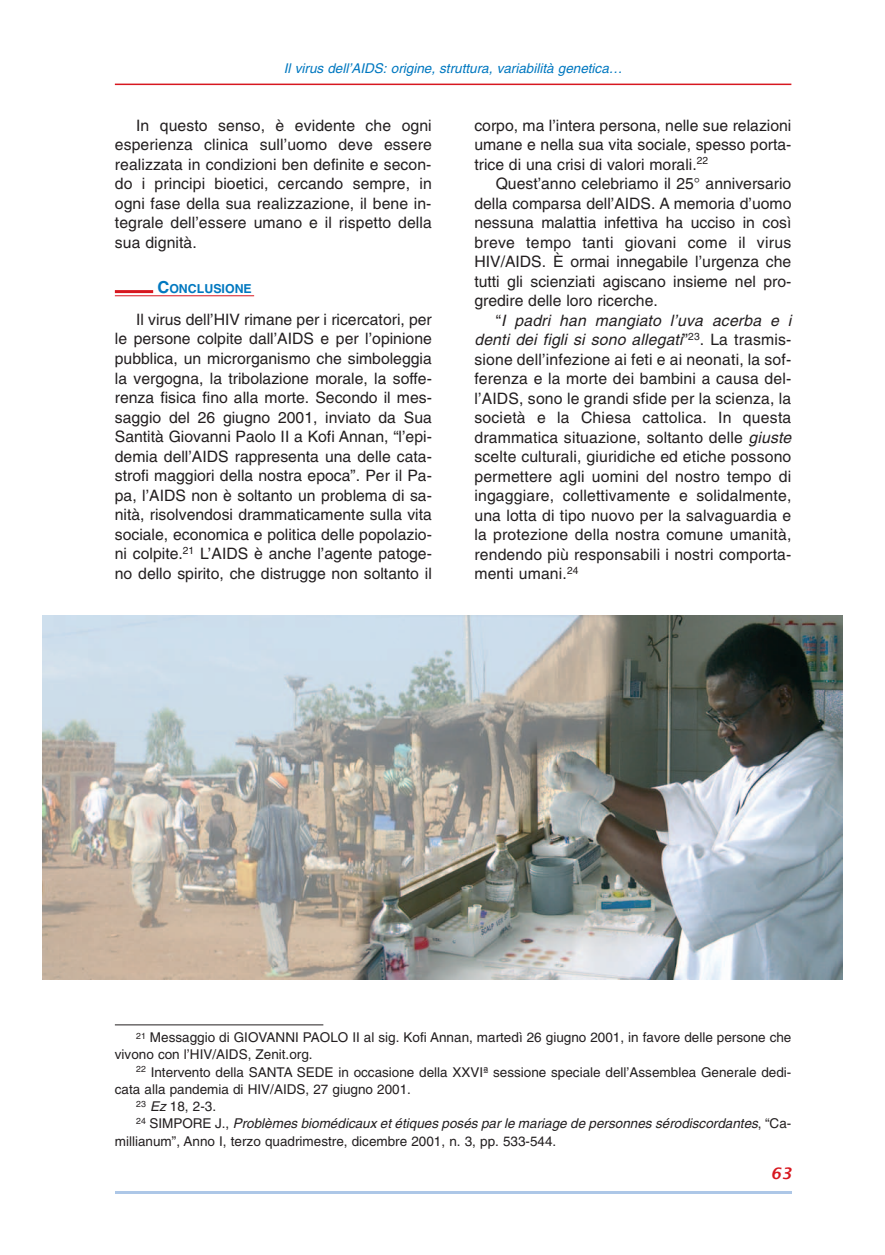
<style>
.page{position:relative;width:885px;height:1255px;background:#fff}
.page>*{position:absolute;margin:0;border:0;box-sizing:border-box;transform-origin:0 0}
.t1{font:15.75px/19.5px "Helvetica";color:#231f20;text-align:justify}
.t2{font:italic 600 15.75px "Lucida Sans";color:#d7171f}
.t3{font:13.5px/17.2px "Helvetica";color:#231f20}
.t4{font:italic 13.5px "Helvetica";color:#231f20}
.t5{font:italic 13.5px "Helvetica";color:#0078c0}
.t6{font:700 12.3px "Helvetica";color:#0078c0}
.s1{font-size:16.5px}
.s2{font-style:italic}
.s3{font-style:normal}
</style>
<div class="page">
<hr style="left:115px;top:1191px;width:676px;height:3px;background:#adc7e7">
<hr style="left:115px;top:84px;width:676px;height:1px;background:#d7171f">
<hr style="left:115px;top:1024px;width:208px;height:1px;background:#231f20">
<hr style="left:115px;top:290px;width:38px;height:3px;background:#d7171f">
<hr style="left:115px;top:295px;width:139px;height:1px;background:#d7171f">
<img style="left:43px;top:615px;width:799px;height:364px">
<p class="t5" style="left:284px;top:63px;width:340px">Il virus dell’AIDS: origine, struttura, variabilità genetica…</p>
<p class="t1" style="left:115px;top:117px;width:318px;text-indent:21px">In questo senso, è evidente che ogni esperienza clinica sull’uomo deve essere realizzata in condizioni ben definite e secon&shy;do i principi bioetici, cercando sempre, in ogni fase della sua realizzazione, il bene in&shy;tegrale dell’essere umano e il rispetto della sua dignità.</p>
<p class="t6" style="left:157px;top:283px;width:96px"><span class="s1">C</span>ONCLUSIONE</p>
<p class="t1" style="left:115px;top:311px;width:318px;text-indent:21px">Il virus dell’HIV rimane per i ricercatori, per le persone colpite dall’AIDS e per l’opinione pubblica, un microrganismo che simboleggia la vergogna, la tribolazione morale, la soffe&shy;renza fisica fino alla morte. Secondo il mes&shy;saggio del 26 giugno 2001, inviato da Sua Santità Giovanni Paolo II a Kofi Annan, “l’epi&shy;demia dell’AIDS rappresenta una delle cata&shy;strofi maggiori della nostra epoca”. Per il Pa&shy;pa, l’AIDS non è soltanto un problema di sa&shy;nità, risolvendosi drammaticamente sulla vita sociale, economica e politica delle popolazio&shy;ni colpite.<sup>21</sup> L’AIDS è anche l’agente patoge&shy;no dello spirito, che distrugge non soltanto il</p>
<p class="t1" style="left:474px;top:117px;width:318px">corpo, ma l’intera persona, nelle sue relazioni umane e nella sua vita sociale, spesso porta&shy;trice di una crisi di valori morali.<sup>22</sup></p>
<p class="t1" style="left:474px;top:175px;width:318px;text-indent:21px">Quest’anno celebriamo il 25° anniversario della comparsa dell’AIDS. A memoria d’uomo nessuna malattia infettiva ha ucciso in così breve tempo tanti giovani come il virus HIV/AIDS. È ormai innegabile l’urgenza che tutti gli scienziati agiscano insieme nel pro&shy;gredire delle loro ricerche.</p>
<p class="t1" style="left:474px;top:312px;width:318px;text-indent:21px">“<span class="s2">I padri han mangiato l’uva acerba e i denti dei figli si sono allegati</span>”<sup>23</sup>. La trasmis&shy;sione dell’infezione ai feti e ai neonati, la sof&shy;ferenza e la morte dei bambini a causa del&shy;l’AIDS, sono le grandi sfide per la scienza, la società e la Chiesa cattolica. In questa drammatica situazione, soltanto delle <span class="s2">giuste </span>scelte culturali, giuridiche ed etiche possono permettere agli uomini del nostro tempo di ingaggiare, collettivamente e solidalmente, una lotta di tipo nuovo per la salvaguardia e la protezione della nostra comune umanità, rendendo più responsabili i nostri comporta&shy;menti umani.<sup>24</sup></p>
<p class="t3" style="left:115px;top:1029px;width:678px;text-indent:21px"><sup>21</sup> Messaggio di GIOVANNI PAOLO II al sig. Kofi Annan, martedì 26 giugno 2001, in favore delle persone che vivono con l’HIV/AIDS, Zenit.org.</p>
<p class="t3" style="left:136px;top:1064px;width:656px"><sup>22</sup> Intervento della SANTA SEDE in occasione della XXVIª sessione speciale dell’Assemblea Generale dedi-</p>
<p class="t3" style="left:115px;top:1081px;width:297px">cata alla pandemia di HIV/AIDS, 27 giugno 2001.</p>
<p class="t3" style="left:136px;top:1098px;width:81px"><sup>23</sup> <span class="s2">Ez</span> 18, 2-3.</p>
<p class="t4" style="left:136px;top:1118px;width:656px"><sup>24</sup> <span class="s3">SIMPORE J.,</span> Problèmes biomédicaux et étiques posés par le mariage de personnes sérodiscordantes<span class="s3">, “Ca-</span></p>
<p class="t3" style="left:115px;top:1133px;width:443px">millianum”, Anno I, terzo quadrimestre, dicembre 2001, n. 3, pp. 533-544.</p>
<p class="t2" style="left:770px;top:1164px;width:22px">63</p>
</div>
